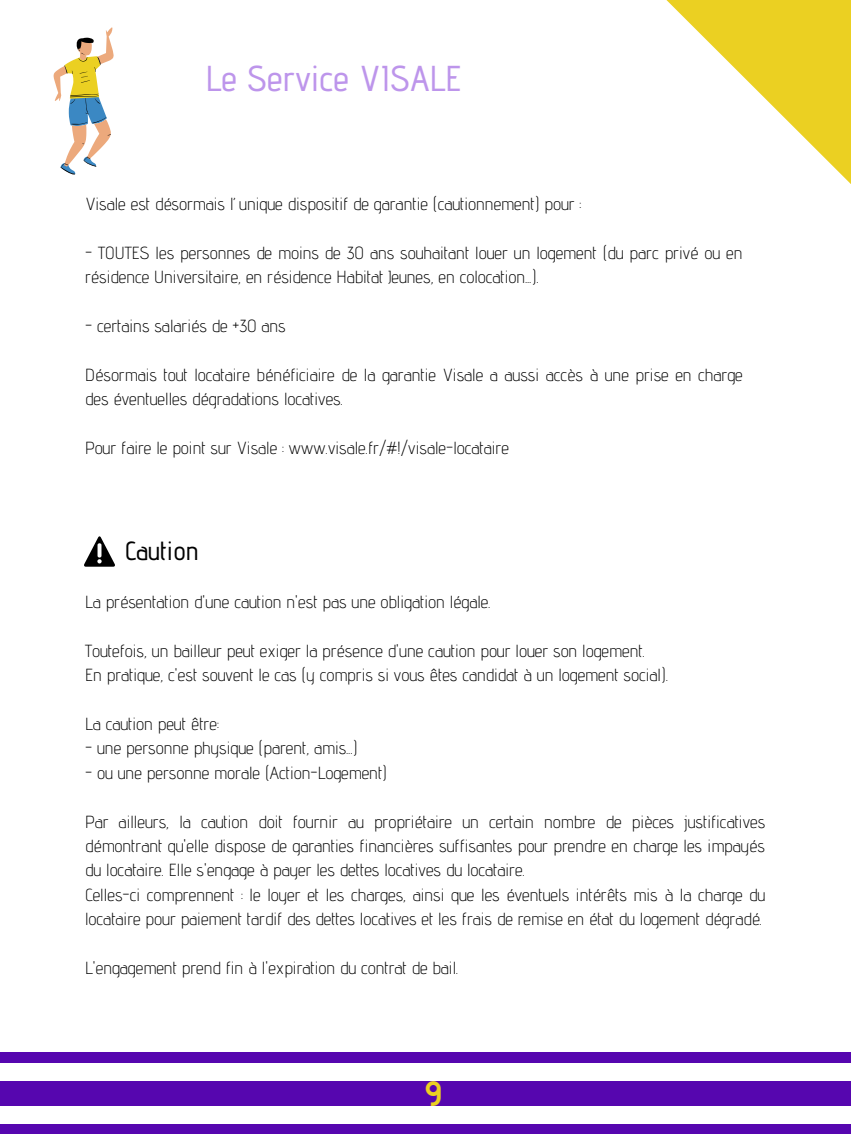
<style>
.page{position:relative;width:851px;height:1134px;background:#fff}
.page>*{position:absolute;margin:0;border:0;box-sizing:border-box;transform-origin:0 0}
.t1{font:500 36px "Advent Pro";color:#bd95eb}
.t2{font:700 35px "Advent Pro";color:#ebd022}
.t3{font:500 26.25px "Advent Pro";color:#000}
.t4{font:300 17.5px/24.4px "Advent Pro";color:#000}
</style>
<div class="page">
<div style="left:0;top:1052px;width:850px;height:10px;background:#5606af"></div>
<div style="left:0;top:1124px;width:850px;height:9px;background:#5606af"></div>
<div style="left:0;top:1081px;width:850px;height:24px;background:#5606af"></div>
<svg style="left:666px;top:0;width:184px;height:183px"></svg>
<svg style="left:84px;top:536px;width:31px;height:30px"></svg>
<svg style="left:54px;top:27px;width:60px;height:147px"></svg>
<h1 class="t1" style="left:205px;top:57px;width:258px">Le Service VISALE</h1>
<p class="t4" style="left:85px;top:191px;width:497px">Visale est désormais l’unique dispositif de garantie (cautionnement) pour :</p>
<p class="t4" style="left:85px;top:240px;width:658px">- TOUTES les personnes de moins de 30 ans souhaitant louer un logement (du parc privé ou en résidence Universitaire, en résidence Habitat Jeunes, en colocation...).</p>
<p class="t4" style="left:85px;top:313px;width:202px">- certains salariés de +30 ans</p>
<p class="t4" style="left:85px;top:362px;width:659px">Désormais tout locataire bénéficiaire de la garantie Visale a aussi accès à une prise en charge des éventuelles dégradations locatives.</p>
<p class="t4" style="left:85px;top:435px;width:425px">Pour faire le point sur Visale : www.visale.fr/#!/visale-locataire</p>
<h3 class="t3" style="left:125px;top:535px;width:75px">Caution</h3>
<p class="t4" style="left:85px;top:589px;width:407px">La présentation d'une caution n'est pas une obligation légale.</p>
<p class="t4" style="left:85px;top:638px;width:584px">Toutefois, un bailleur peut exiger la présence d'une caution pour louer son logement.<br>En pratique, c'est souvent le cas (y compris si vous êtes candidat à un logement social).</p>
<p class="t4" style="left:85px;top:711px;width:135px">La caution peut être:</p>
<p class="t4" style="left:85px;top:735px;width:274px">- une personne physique (parent, amis...)</p>
<p class="t4" style="left:85px;top:760px;width:303px">- ou une personne morale (Action-Logement)</p>
<p class="t4" style="left:85px;top:809px;width:681px">Par ailleurs, la caution doit fournir au propriétaire un certain nombre de pièces justificatives démontrant qu'elle dispose de garanties financières suffisantes pour prendre en charge les impayés du locataire. Elle s'engage à payer les dettes locatives du locataire.<br>Celles-ci comprennent : le loyer et les charges, ainsi que les éventuels intérêts mis à la charge du locataire pour paiement tardif des dettes locatives et les frais de remise en état du logement dégradé.</p>
<p class="t4" style="left:85px;top:955px;width:375px">L'engagement prend fin à l'expiration du contrat de bail.</p>
<h2 class="t2" style="left:425px;top:1071px;width:17px">9</h2>
</div>
